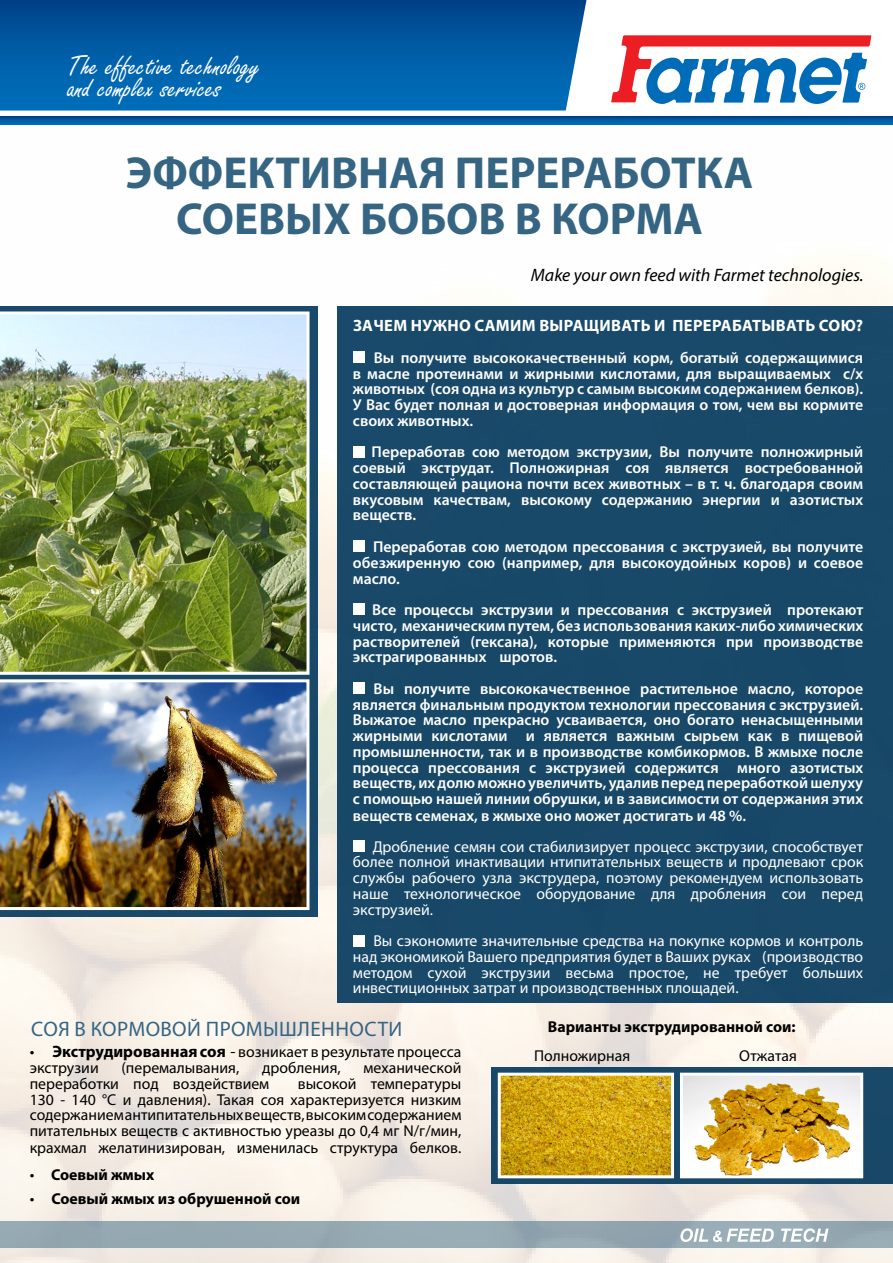
<style>
.page{position:relative;width:893px;height:1263px;background:#fff}
.page>*{position:absolute;margin:0;border:0;box-sizing:border-box;transform-origin:0 0}
.t1{font:700 45px/46.5px "Myriad Pro";color:#356582;text-align:center}
.t2{font:29.7px/22.2px "Freestyle Script";color:#fff}
.t3{font:21px "Myriad Pro";letter-spacing:.02em;color:#356582}
.t4{font:italic 18px "Myriad Pro";color:#000}
.t5{font:700 16.35px "Myriad Pro";letter-spacing:.02em;color:#fff}
.t6{font:600 15.75px/15.8px "Myriad Pro";color:#fff;text-align:justify}
.t7{font:15.75px/15.8px "Myriad Pro";color:#fff;text-align:justify}
.t8{font:15.75px/15.9px "Myriad Pro";color:#000}
.t9{font:700 15.75px "Myriad Pro";color:#000}
.s1{font-size:16.5px}
.s2{font-weight:700;font-size:16.5px}
.s3{font-weight:400;font-size:16.5px}
</style>
<div class="page">
<img style="left:0;top:124px;width:893px;height:1139px">
<div style="left:337px;top:306px;width:556px;height:696px;background:#184968"></div>
<svg style="left:491px;top:1067px;width:402px;height:117px;background:#1f4d6c"></svg>
<div style="left:0;top:306px;width:318px;height:610px;background:linear-gradient(to right,#1a4a6a,#1a4a6a)"></div>
<img style="left:502px;top:1077px;width:168px;height:97px">
<div style="left:498px;top:1073px;width:176px;height:105px;border:3px solid #fff"></div>
<img style="left:684px;top:1077px;width:175px;height:97px">
<div style="left:680px;top:1073px;width:183px;height:105px;border:3px solid #fff"></div>
<img style="left:0;top:679px;width:309px;height:231px">
<div style="left:353px;top:352px;width:11px;height:11px;background:#fff"></div>
<div style="left:353px;top:446px;width:11px;height:11px;background:#fff"></div>
<div style="left:353px;top:541px;width:11px;height:11px;background:#fff"></div>
<div style="left:353px;top:604px;width:11px;height:11px;background:#fff"></div>
<div style="left:353px;top:682px;width:11px;height:12px;background:#fff"></div>
<div style="left:353px;top:840px;width:11px;height:12px;background:#fff"></div>
<div style="left:353px;top:935px;width:11px;height:11px;background:#fff"></div>
<svg style="left:0;top:0;width:586px;height:111px;background:#055ea5"></svg>
<svg style="left:611px;top:35px;width:260px;height:69px"></svg>
<svg style="left:0;top:116px;width:893px;height:8px;background:#00569f"></svg>
<div style="left:0;top:1221px;width:893px;height:26px;background:#95a9b2"></div>
<svg style="left:680px;top:1228px;width:94px;height:14px"></svg>
<svg style="left:781px;top:1228px;width:47px;height:14px"></svg>
<img style="left:0;top:311px;width:309px;height:364px">
<h2 class="t2" style="left:55px;top:46px;width:190px">The effective technology and complex services</h2>
<h2 class="t2" style="left:68px;top:56px;width:194px">The effective technology and complex services</h2>
<h1 class="t1" style="left:126px;top:148px;width:629px">ЭФФЕКТИВНАЯ ПЕРЕРАБОТКА<br>СОЕВЫХ БОБОВ В КОРМА</h1>
<p class="t4" style="left:531px;top:264px;width:334px">Make your own feed with Farmet technologies.</p>
<p class="t5" style="left:353px;top:315px;width:512px">ЗАЧЕМ НУЖНО САМИМ ВЫРАЩИВАТЬ И ПЕРЕРАБАТЫВАТЬ СОЮ?</p>
<p class="t6" style="left:353px;top:349px;width:512px;text-indent:21px">Вы получите высококачественный корм, богатый содержащимися в масле протеинами и жирными кислотами, для выращиваемых с/х животных (соя одна из культур с самым высоким содержанием белков).<br>У Вас будет полная и достоверная информация о том, чем вы кормите своих животных.</p>
<p class="t6" style="left:353px;top:444px;width:512px;text-indent:19px">Переработав сою методом экструзии, Вы получите полножирный соевый экструдат. Полножирная соя является востребованной составляющей рациона почти всех животных – в т. ч. благодаря своим вкусовым качествам, высокому содержанию энергии и азотистых веществ.</p>
<p class="t6" style="left:353px;top:538px;width:512px;text-indent:20px">Переработав сою методом прессования с экструзией, вы получите обезжиренную сою (например, для высокоудойных коров) и соевое масло.</p>
<p class="t6" style="left:353px;top:601px;width:512px;text-indent:19px">Все процессы экструзии и прессования с экструзией протекают чисто, механическим путем, без использования каких-либо химических растворителей (гексана), которые применяются при производстве экстрагированных шротов.</p>
<p class="t6" style="left:353px;top:680px;width:512px;text-indent:21px">Вы получите высококачественное растительное масло, которое является финальным продуктом технологии прессования с экструзией.<br>Выжатое масло прекрасно усваивается, оно богато ненасыщенными жирными кислотами и является важным сырьем как в пищевой промышленности, так и в производстве комбикормов. В жмыхе после процесса прессования с экструзией содержится много азотистых веществ, их долю можно увеличить, удалив перед переработкой шелуху с помощью нашей линии обрушки, и в зависимости от содержания этих веществ семенах, в жмыхе оно может достигать и 48 %.</p>
<p class="t7" style="left:353px;top:838px;width:512px;text-indent:20px">Дробление семян сои стабилизирует процесс экструзии, способствует более полной инактивации нтипитательных веществ и продлевают срок службы рабочего узла экструдера, поэтому рекомендуем использовать наше технологическое оборудование для дробления сои перед экструзией.</p>
<p class="t7" style="left:353px;top:933px;width:512px;text-indent:20px">Вы сэкономите значительные средства на покупке кормов и контроль над экономикой Вашего предприятия будет в Ваших руках (производство методом сухой экструзии весьма простое, не требует больших инвестиционных затрат и производственных площадей.</p>
<h3 class="t3" style="left:31px;top:1016px;width:373px">СОЯ В КОРМОВОЙ ПРОМЫШЛЕННОСТИ</h3>
<p class="t9" style="left:548px;top:1017px;width:249px">Варианты экструдированной сои:</p>
<p class="t8" style="left:534px;top:1047px;width:98px">Полножирная</p>
<p class="t8" style="left:739px;top:1048px;width:59px">Отжатая</p>
<p class="t8" style="left:30px;top:1044px;width:433px"><span class="s1">•</span> <span class="s2">Экструдированная соя</span> <span class="s1">-</span> возникает в результате процесса экструзии</p>
<p class="t8" style="left:121px;top:1060px;width:119px">(перемалывания,</p>
<p class="t8" style="left:262px;top:1060px;width:80px">дробления,</p>
<p class="t8" style="left:364px;top:1060px;width:99px">механической</p>
<p class="t8" style="left:30px;top:1075px;width:241px">переработки под воздействием</p>
<p class="t8" style="left:30px;top:1075px;width:433px;text-align:justify;text-indent:268px">высокой температуры 130 - 140 °C и давления). Такая соя характеризуется низким содержанием антипитательных веществ, высоким содержанием питательных веществ с активностью уреазы до 0,4 мг N/г/мин, крахмал желатинизирован, изменилась структура белков.</p>
<p class="t9" style="left:30px;top:1164px;width:126px"><span class="s3">•</span> Соевый жмых</p>
<p class="t9" style="left:30px;top:1188px;width:272px"><span class="s3">•</span> Соевый жмых из обрушенной сои</p>
</div>
